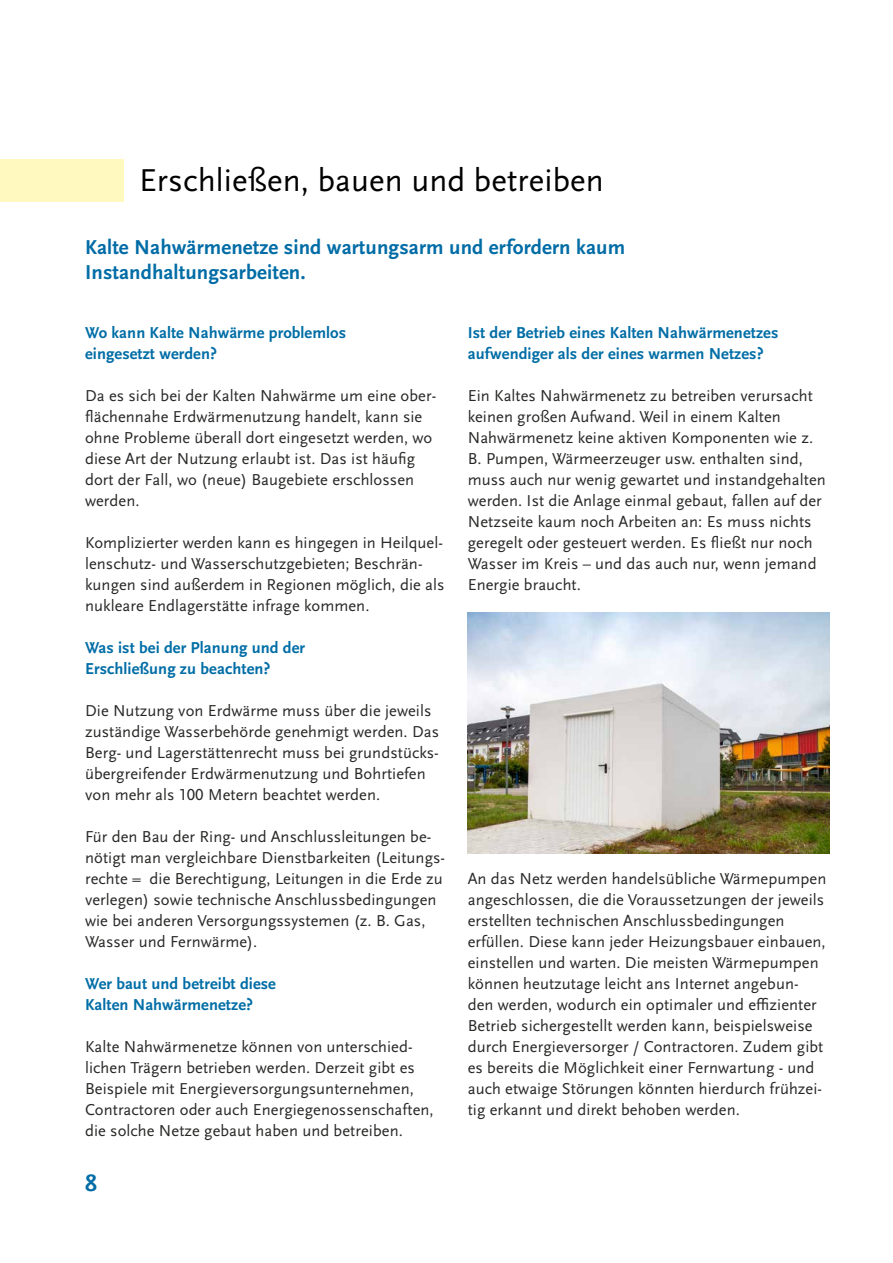
<style>
.page{position:relative;width:893px;height:1263px;background:#fff}
.page>*{position:absolute;margin:0;border:0;box-sizing:border-box;transform-origin:0 0}
.t1{font:33px "Scala Sans Pro";letter-spacing:.005em;color:#000}
.t2{font:700 24px "Scala Sans Pro";color:#006ca6}
.Einleitung{font:700 21px/25.2px "Scala Sans Pro";letter-spacing:.005em;color:#006ca6}
.Fließtext_links{font:16.5px/21px "Scala Sans Pro";letter-spacing:.005em;color:#282827}
.Fließtext_links-2{font:700 16.5px/21px "Scala Sans Pro";letter-spacing:.005em;color:#006da6}
</style>
<div class="page">
<div style="left:0;top:159px;width:123px;height:43px;background:#fff8bf"></div>
<img style="left:468px;top:612px;width:361px;height:241px">
<h1 class="t1" style="left:139px;top:161px;width:466px">Erschließen, bauen und betreiben</h1>
<p class="Einleitung" style="left:85px;top:235px;width:542px">Kalte Nahwärmenetze sind wartungsarm und erfordern kaum<br>Instandhaltungsarbeiten.</p>
<p class="Fließtext_links-2" style="left:85px;top:322px;width:263px">Wo kann Kalte Nahwärme problemlos eingesetzt werden?</p>
<p class="Fließtext_links" style="left:85px;top:385px;width:353px">Da es sich bei der Kalten Nahwärme um eine ober&shy;flächennahe Erdwärmenutzung handelt, kann sie ohne Probleme überall dort eingesetzt werden, wo diese Art der Nutzung erlaubt ist. Das ist häufig dort der Fall, wo (neue) Baugebiete erschlossen werden.</p>
<p class="Fließtext_links" style="left:85px;top:532px;width:361px">Komplizierter werden kann es hingegen in Heilquel&shy;lenschutz- und Wasserschutzgebieten; Beschrän&shy;kungen sind außerdem in Regionen möglich, die als nukleare Endlagerstätte infrage kommen.</p>
<p class="Fließtext_links-2" style="left:85px;top:637px;width:222px">Was ist bei der Planung und der<br>Erschließung zu beachten?</p>
<p class="Fließtext_links" style="left:85px;top:700px;width:356px">Die Nutzung von Erdwärme muss über die jeweils zuständige Wasserbehörde genehmigt werden. Das Berg- und Lagerstättenrecht muss bei grundstücks&shy;übergreifender Erdwärmenutzung und Bohrtiefen von mehr als 100 Metern beachtet werden.</p>
<p class="Fließtext_links" style="left:85px;top:826px;width:362px">Für den Bau der Ring- und Anschlussleitungen be&shy;nötigt man vergleichbare Dienstbarkeiten (Leitungs&shy;rechte = die Berechtigung, Leitungen in die Erde zu verlegen) sowie technische Anschlussbedingungen wie bei anderen Versorgungssystemen (z. B. Gas, Wasser und Fernwärme).</p>
<p class="Fließtext_links-2" style="left:85px;top:973px;width:192px">Wer baut und betreibt diese<br>Kalten Nahwärmenetze?</p>
<p class="Fließtext_links" style="left:85px;top:1036px;width:350px">Kalte Nahwärmenetze können von unterschied&shy;lichen Trägern betrieben werden. Derzeit gibt es Beispiele mit Energieversorgungsunternehmen, Contractoren oder auch Energiegenossenschaften, die solche Netze gebaut haben und betreiben.</p>
<h2 class="t2" style="left:85px;top:1170px;width:13px">8</h2>
<p class="Fließtext_links-2" style="left:468px;top:322px;width:312px">Ist der Betrieb eines Kalten Nahwärmenetzes aufwendiger als der eines warmen Netzes?</p>
<p class="Fließtext_links" style="left:468px;top:385px;width:360px">Ein Kaltes Nahwärmenetz zu betreiben verursacht keinen großen Aufwand. Weil in einem Kalten Nahwärmenetz keine aktiven Komponenten wie z.<br>B. Pumpen, Wärmeerzeuger usw. enthalten sind, muss auch nur wenig gewartet und instandgehalten werden. Ist die Anlage einmal gebaut, fallen auf der Netzseite kaum noch Arbeiten an: Es muss nichts geregelt oder gesteuert werden. Es fließt nur noch Wasser im Kreis – und das auch nur, wenn jemand Energie braucht.</p>
<p class="Fließtext_links" style="left:468px;top:868px;width:360px">An das Netz werden handelsübliche Wärmepumpen angeschlossen, die die Voraussetzungen der jeweils erstellten technischen Anschlussbedingungen erfüllen. Diese kann jeder Heizungsbauer einbauen, einstellen und warten. Die meisten Wärmepumpen können heutzutage leicht ans Internet angebun&shy;den werden, wodurch ein optimaler und effizienter Betrieb sichergestellt werden kann, beispielsweise durch Energieversorger / Contractoren. Zudem gibt es bereits die Möglichkeit einer Fernwartung - und auch etwaige Störungen könnten hierdurch frühzei&shy;tig erkannt und direkt behoben werden.</p>
</div>
